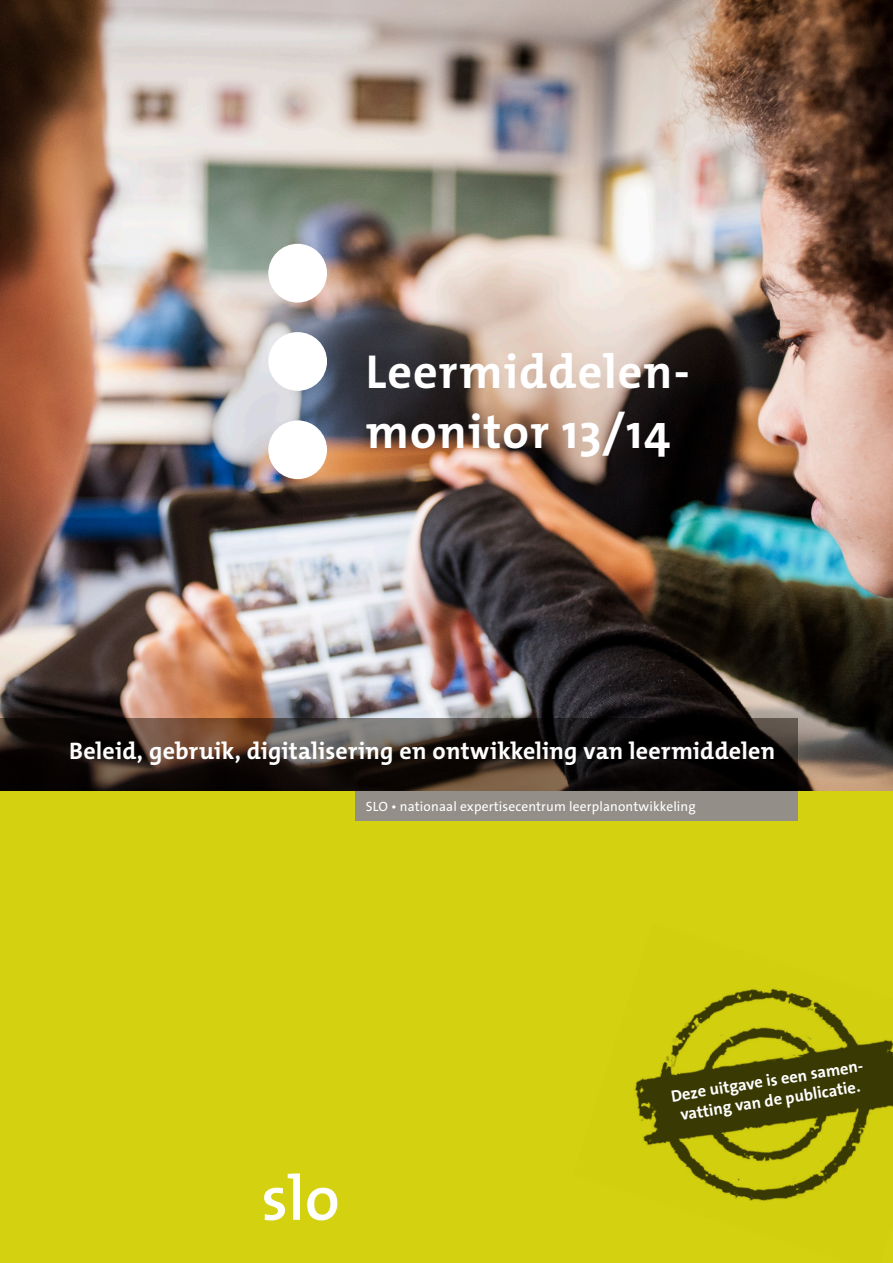
<style>
.page{position:relative;width:893px;height:1263px;background:#fff}
.page>*{position:absolute;margin:0;border:0;box-sizing:border-box;transform-origin:0 0}
.t1{font:700 48px "The Mix Os F";letter-spacing:.025em;color:#fff}
.t2{font:700 24px "The Mix Os F";letter-spacing:.005em;color:#fff}
.t3{font:700 16.5px "The Sans Os F";color:#fff}
.t4{font:13.5px "The Sans Os F";letter-spacing:.01em;color:#fff}
</style>
<div class="page">
<div style="left:0;top:766px;width:893px;height:497px;background:#d4d110"></div>
<img style="left:0;top:0;width:893px;height:791px">
<div style="left:268px;top:244px;width:59px;height:58px;background:#fff;border-radius:50%"></div>
<div style="left:268px;top:332px;width:59px;height:59px;background:#fff;border-radius:50%"></div>
<div style="left:268px;top:420px;width:59px;height:59px;background:#fff;border-radius:50%"></div>
<svg style="left:264px;top:1173px;width:73px;height:47px"></svg>
<svg style="left:0;top:719px;width:797px;height:72px;background:#2a201b"></svg>
<div style="left:355px;top:791px;width:442px;height:30px;background:#938e87"></div>
<img style="left:635px;top:988px;width:258px;height:213px">
<p class="t1" style="left:366px;top:341px;width:325px">Leermiddelen-</p>
<p class="t1" style="left:366px;top:401px;width:306px">monitor 13/14</p>
<p class="t2" style="left:69px;top:736px;width:707px">Beleid, gebruik, digitalisering en ontwikkeling van leermiddelen</p>
<p class="t4" style="left:366px;top:798px;width:331px">SLO • nationaal expertisecentrum leerplanontwikkeling</p>
<p class="t3" style="left:669px;top:1085px;width:199px;rotate:-9deg">Deze uitgave is een samen-</p>
<p class="t3" style="left:679px;top:1104px;width:183px;rotate:-9deg">vatting van de publicatie.</p>
</div>
